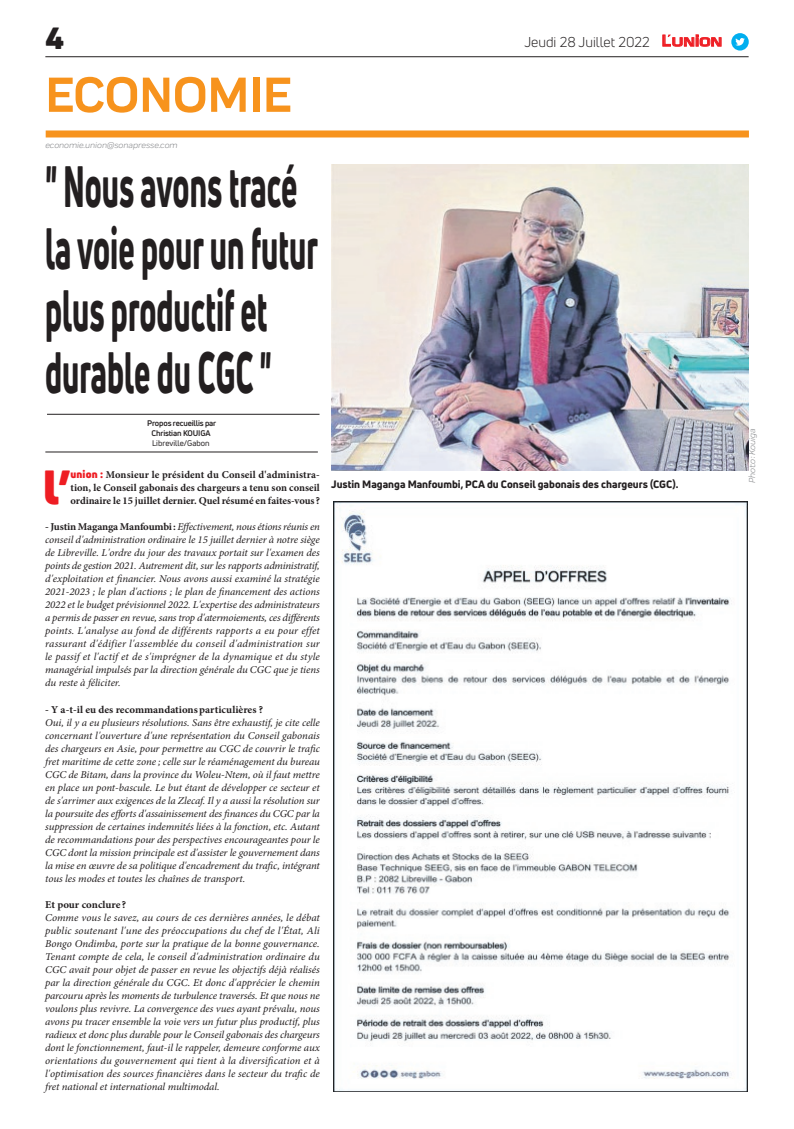
<style>
.page{position:relative;width:794px;height:1129px;background:#fff}
.page>*{position:absolute;margin:0;border:0;box-sizing:border-box;transform-origin:0 0}
.t1{font:800 57px/62px "Uni Neue";color:#231f20;scale:.54 1}
.t2{font:700 51px "Praktika";color:#f7931d}
.t3{font:900 46.9px "Uni Neue";color:#ee1d23}
.t4{font:900 30px "Uni Neue";color:#231f20}
.t5{font:14px "Uni Neue";color:#231f20}
.t6{font:italic 10.5px/13px "Minion Pro";letter-spacing:-.01em;color:#231f20;text-align:justify}
.t7{font:700 10.5px/13px "Minion Pro";letter-spacing:-.005em;color:#231f20;text-align:justify}
.t8{font:800 10.5px "Uni Neue";color:#231f20}
.t9{font:italic 9px "Praktika";color:#818386}
.t10{font:700 8px/9.6px "Uni Neue";letter-spacing:-.02em;color:#231f20;text-align:center}
.t11{font:8px "Uni Neue";color:#231f20}
.s1{font-family:"Eurostile";font-weight:600;font-size:14.9px;color:#ee1d23}
.s2{font-family:"Eurostile";font-weight:600;font-size:11.4px;color:#ee1d23}
.s3{font-family:"Uni Neue";font-weight:900;color:#ee1d23}
.s4{font-weight:700;font-style:normal}
</style>
<div class="page">
<div style="left:46px;top:130px;width:703px;height:7px;background:#f7931d"></div>
<hr style="left:45px;top:56px;width:703px;height:1px;background:#231f20">
<svg style="left:662px;top:34px;width:60px;height:13px"></svg>
<div style="left:731px;top:33px;width:17px;height:18px;background:#00aeef;border-radius:50%"></div>
<svg style="left:735px;top:38px;width:10px;height:8px"></svg>
<hr style="left:45px;top:451px;width:273px;height:1px;background:#231f20">
<hr style="left:47px;top:414px;width:272px;height:1px;background:#231f20">
<img style="left:331px;top:164px;width:417px;height:307px">
<img style="left:333px;top:501px;width:414px;height:590px">
<h3 class="t4" style="left:45px;top:17px;width:20px">4</h3>
<h2 class="t2" style="left:45px;top:54px;width:248px">ECONOMIE</h2>
<h3 class="t5" style="left:524px;top:33px;width:199px">Jeudi 28 Juillet 2022 <span class="s1">L</span><span class="s2">UNION</span></h3>
<p class="t9" style="left:45px;top:139px;width:134px">economie.union@sonapresse.com</p>
<h1 class="t1" style="left:45px;top:155px;width:507px">" Nous avons tracé la voie pour un futur plus productif et durable du CGC "</h1>
<p class="t10" style="left:147px;top:418px;width:71px">Propos recueillis par<br>Christian KOUIGA</p>
<p class="t11" style="left:152px;top:437px;width:59px">Libreville/Gabon</p>
<h3 class="t3" style="left:43px;top:454px;width:29px">l’</h3>
<p class="t7" style="left:71px;top:468px;width:251px"><span class="s3">union :</span> Monsieur le président du Conseil d'administra&shy;tion, le Conseil gabonais des chargeurs a tenu son conseil ordinaire le 15 juillet dernier. Quel résumé en faites-vous?</p>
<p class="t6" style="left:45px;top:520px;width:276px"><span class="s4">- Justin Maganga Manfoumbi:</span> Effectivement, nous étions réunis en conseil d'administration ordinaire le 15 juillet dernier à notre siège de Libreville. L'ordre du jour des travaux portait sur l'examen des points de gestion 2021. Autrement dit, sur les rapports administratif, d'exploitation et financier. Nous avons aussi examiné la stratégie 2021-2023 ; le plan d'actions ; le plan de financement des actions 2022 et le budget prévisionnel 2022. L'expertise des administrateurs a permis de passer en revue, sans trop d'atermoiements, ces différents points. L'analyse au fond de différents rapports a eu pour effet rassurant d'édifier l'assemblée du conseil d'administration sur le passif et l'actif et de s'imprégner de la dynamique et du style managérial impulsés par la direction générale du CGC que je tiens du reste à féliciter.</p>
<p class="t7" style="left:45px;top:702px;width:219px">- Y a-t-il eu des recommandationsparticulières ?</p>
<p class="t6" style="left:45px;top:715px;width:276px">Oui, il y a eu plusieurs résolutions. Sans être exhaustif, je cite celle concernant l'ouverture d'une représentation du Conseil gabonais des chargeurs en Asie, pour permettre au CGC de couvrir le trafic fret maritime de cette zone ; celle sur le réaménagement du bureau CGC de Bitam, dans la province du Woleu-Ntem, où il faut mettre en place un pont-bascule. Le but étant de développer ce secteur et de s'arrimer aux exigences de la Zlecaf. Il y a aussi la résolution sur la poursuite des efforts d'assainissement des finances du CGC par la suppression de certaines indemnités liées à la fonction, etc. Autant de recommandations pour des perspectives encourageantes pour le CGC dont la mission principale est d'assister le gouvernement dans la mise en œuvre de sa politique d'encadrement du trafic, intégrant tous les modes et toutes les chaînes de transport.</p>
<p class="t7" style="left:45px;top:897px;width:83px">Et pour conclure ?</p>
<p class="t6" style="left:45px;top:910px;width:276px">Comme vous le savez, au cours de ces dernières années, le débat public soutenant l'une des préoccupations du chef de l'État, Ali Bongo Ondimba, porte sur la pratique de la bonne gouvernance.<br>Tenant compte de cela, le conseil d'administration ordinaire du CGC avait pour objet de passer en revue les objectifs déjà réalisés par la direction générale du CGC. Et donc d'apprécier le chemin parcouru après les moments de turbulence traversés. Et que nous ne voulons plus revivre. La convergence des vues ayant prévalu, nous avons pu tracer ensemble la voie vers un futur plus productif, plus radieux et donc plus durable pour le Conseil gabonais des chargeurs dont le fonctionnement, faut-il le rappeler, demeure conforme aux orientations du gouvernement qui tient à la diversification et à l'optimisation des sources financières dans le secteur du trafic de fret national et international multimodal.</p>
<p class="t8" style="left:331px;top:477px;width:349px">Justin Maganga Manfoumbi, PCA du Conseil gabonais des chargeurs (CGC).</p>
<p class="t9" style="left:746px;top:483px;width:56px;rotate:-90deg">Photo : Kouiga</p>
</div>
